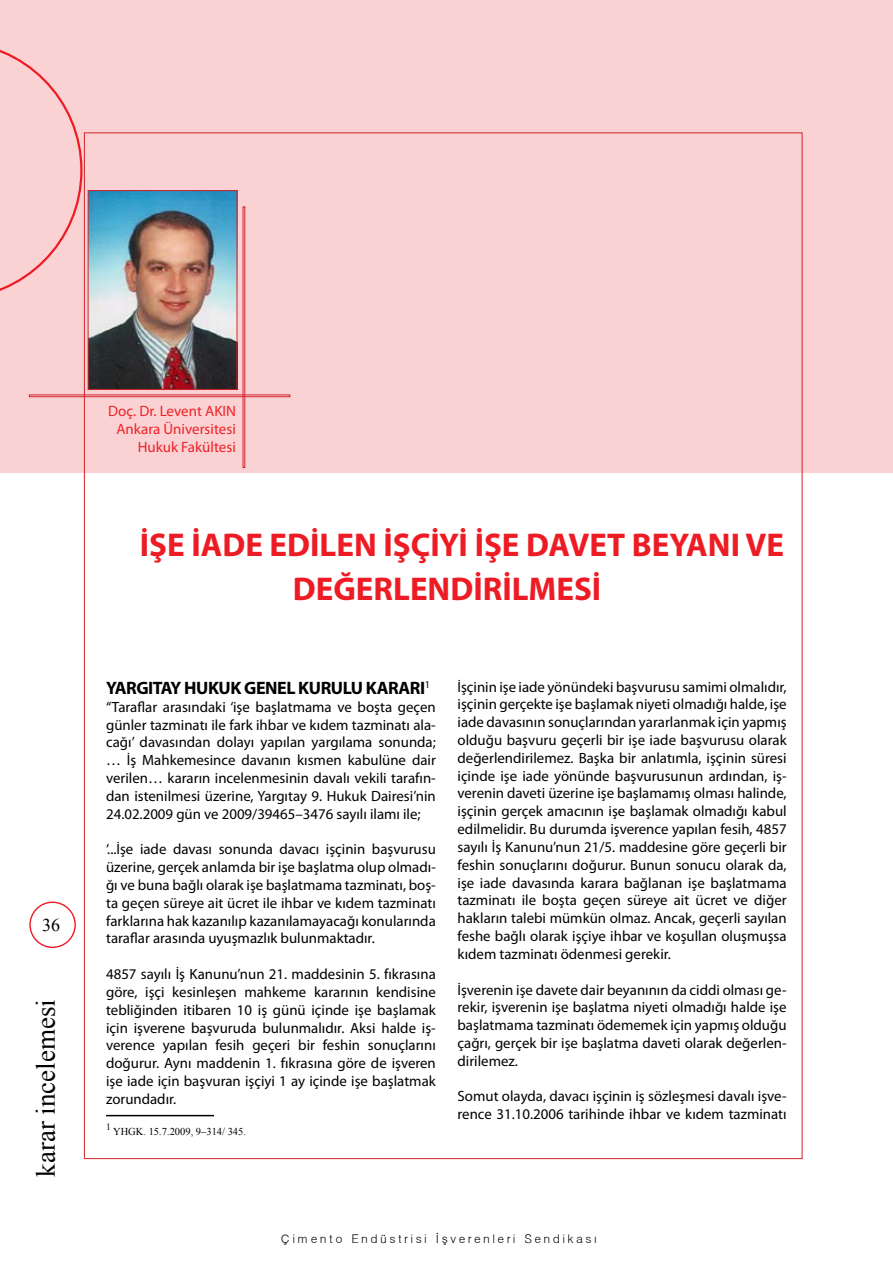
<style>
.page{position:relative;width:893px;height:1263px;background:#fff}
.page>*{position:absolute;margin:0;border:0;box-sizing:border-box;transform-origin:0 0}
.t1{font:700 33px/43.2px "Myriad Pro";color:#ed1c24}
.t2{font:27px "Times New Roman";color:#000}
.t3{font:700 18px "Myriad Pro";letter-spacing:-.025em;color:#000}
.t4{font:18px "Times New Roman";color:#000}
.t5{font:15px/18px "Myriad Pro";color:#ed2227;text-align:right}
.t6{font:14.85px/17.9px "Myriad Pro";color:#000;text-align:justify}
.t7{font:12px "Dotum";letter-spacing:.2em;color:#000}
.t8{font:10.5px "Times New Roman";color:#000}
.t9{font:9.6px "Times New Roman";color:#000}
</style>
<div class="page">
<div style="left:29px;top:901px;width:47px;height:47px;border:1px solid #ed1c24;border-radius:50%"></div>
<div style="left:0;top:0;width:893px;height:472px;background:#fbd2d4"></div>
<div style="left:243px;top:207px;width:2px;height:261px;border:1px solid #d2232a"></div>
<div style="left:29px;top:395px;width:261px;height:2px;border:1px solid #d2232a"></div>
<img style="left:90px;top:192px;width:145px;height:196px">
<div style="left:88px;top:190px;width:149px;height:200px;border:1px solid #d2232a"></div>
<hr style="left:106px;top:1115px;width:108px;height:1px;background:#000">
<p class="t4" style="left:42px;top:913px;width:19px">36</p>
<h2 class="t2" style="left:28px;top:1177px;width:179px;rotate:-90deg">karar incelemesi</h2>
<p class="t5" style="left:108px;top:402px;width:129px">Doç. Dr. Levent AKIN<br>Ankara Üniversitesi<br>Hukuk Fakültesi</p>
<h1 class="t1" style="left:293px;top:523px;width:493px;text-indent:-153px">İŞE İADE EDİLEN İŞÇİYİ İŞE DAVET BEYANI VE<br>DEĞERLENDİRİLMESİ</h1>
<p class="t3" style="left:106px;top:676px;width:325px">YARGITAY HUKUK GENEL KURULU KARARI<sup>1</sup></p>
<p class="t6" style="left:106px;top:697px;width:331px">“Taraflar arasındaki ‘işe başlatmama ve boşta geçen günler tazminatı ile fark ihbar ve kıdem tazminatı ala&shy;cağı’ davasından dolayı yapılan yargılama sonunda; … İş Mahkemesince davanın kısmen kabulüne dair verilen… kararın incelenmesinin davalı vekili tarafın&shy;dan istenilmesi üzerine, Yargıtay 9. Hukuk Dairesi’nin 24.02.2009 gün ve 2009/39465–3476 sayılı ilamı ile;</p>
<p class="t6" style="left:106px;top:840px;width:331px">‘...İşe iade davası sonunda davacı işçinin başvurusu üzerine, gerçek anlamda bir işe başlatma olup olmadı&shy;ğı ve buna bağlı olarak işe başlatmama tazminatı, boş&shy;ta geçen süreye ait ücret ile ihbar ve kıdem tazminatı farklarına hak kazanılıp kazanılamayacağı konularında taraflar arasında uyuşmazlık bulunmaktadır.</p>
<p class="t6" style="left:106px;top:965px;width:331px">4857 sayılı İş Kanunu’nun 21. maddesinin 5. fıkrasına göre, işçi kesinleşen mahkeme kararının kendisine tebliğinden itibaren 10 iş günü içinde işe başlamak için işverene başvuruda bulunmalıdır. Aksi halde iş&shy;verence yapılan fesih geçeri bir feshin sonuçlarını doğurur. Aynı maddenin 1. fıkrasına göre de işveren işe iade için başvuran işçiyi 1 ay içinde işe başlatmak zorundadır.</p>
<p class="t9" style="left:106px;top:1120px;width:6px">1</p>
<p class="t8" style="left:113px;top:1125px;width:134px">YHGK. 15.7.2009, 9–314/ 345.</p>
<p class="t6" style="left:458px;top:677px;width:331px">İşçinin işe iade yönündeki başvurusu samimi olmalıdır, işçinin gerçekte işe başlamak niyeti olmadığı halde, işe iade davasının sonuçlarından yararlanmak için yapmış olduğu başvuru geçerli bir işe iade başvurusu olarak değerlendirilemez. Başka bir anlatımla, işçinin süresi içinde işe iade yönünde başvurusunun ardından, iş&shy;verenin daveti üzerine işe başlamamış olması halinde, işçinin gerçek amacının işe başlamak olmadığı kabul edilmelidir. Bu durumda işverence yapılan fesih, 4857 sayılı İş Kanunu’nun 21/5. maddesine göre geçerli bir feshin sonuçlarını doğurur. Bunun sonucu olarak da, işe iade davasında karara bağlanan işe başlatmama tazminatı ile boşta geçen süreye ait ücret ve diğer hakların talebi mümkün olmaz. Ancak, geçerli sayılan feshe bağlı olarak işçiye ihbar ve koşullan oluşmuşsa kıdem tazminatı ödenmesi gerekir.</p>
<p class="t6" style="left:458px;top:980px;width:331px">İşverenin işe davete dair beyanının da ciddi olması ge&shy;rekir, işverenin işe başlatma niyeti olmadığı halde işe başlatmama tazminatı ödememek için yapmış olduğu çağrı, gerçek bir işe başlatma daveti olarak değerlen&shy;dirilemez.</p>
<p class="t6" style="left:458px;top:1087px;width:331px">Somut olayda, davacı işçinin iş sözleşmesi davalı işve&shy;rence 31.10.2006 tarihinde ihbar ve kıdem tazminatı</p>
<p class="t7" style="left:281px;top:1233px;width:318px">Çimento Endüstrisi İşverenleri Sendikası</p>
</div>
